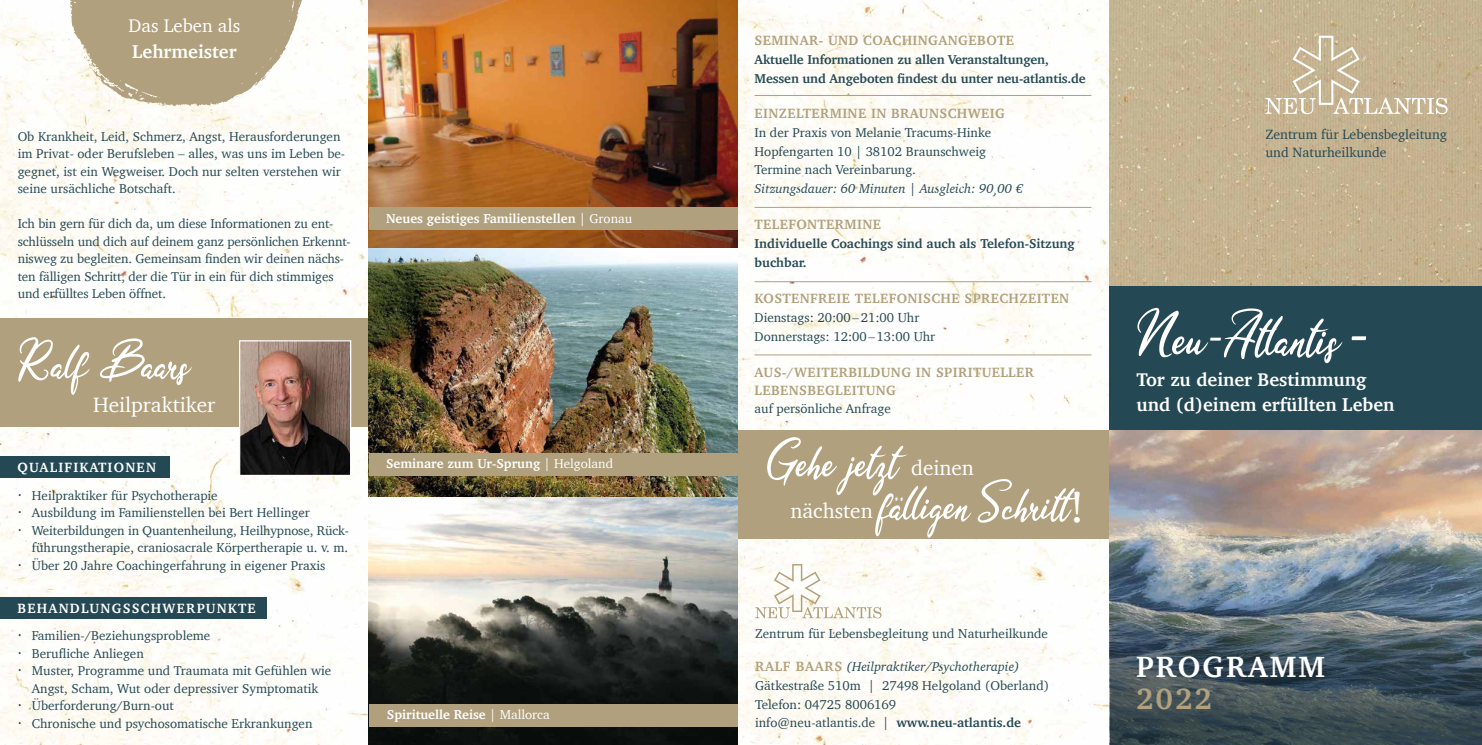
<style>
.page{position:relative;width:1482px;height:745px;background:#fff}
.page>*{position:absolute;margin:0;border:0;box-sizing:border-box;transform-origin:0 0}
.t1{font:62.5px "Olivia Dhorgent";color:#fff}
.t2{font:53.62px "Olivia Dhorgent";color:#fff}
.t3{font:700 30px "Charter";letter-spacing:.07em;color:#fff}
.t4{font:700 30px "Charter";color:#b0a07d}
.t5{font:21.25px "Charter";color:#fff}
.t6{font:700 18.75px/25px "Charter";color:#fff}
.t7{font:18.75px "Charter";color:#fff}
.t8{font:700 13.75px/17.5px "Charter";letter-spacing:.03em;color:#b0a07d}
.t9{font:13.75px/18.8px "Charter";color:#254954}
.t10{font:700 13.75px "Charter";letter-spacing:.09em;color:#fff}
.t11{font:13.12px/17.5px "Charter";color:#254954}
.t12{font:700 13.12px/18.8px "Charter";letter-spacing:-.01em;color:#254954}
.t13{font:700 13.12px "Charter";color:#fff}
.t14{font:italic 13.12px "Charter";color:#254954}
.s1{font-weight:400}
.s2{font-family:"Athelas";font-size:46.25px}
.s3{font-weight:700;font-size:13.75px;color:#b0a07d}
.s4{font-style:italic}
.s5{font-weight:700}
.s6{font-family:"Athelas"}
</style>
<div class="page">
<img style="left:0;top:0;width:1109px;height:744px">
<div style="left:737px;top:429px;width:372px;height:109px;background:#b0a07d"></div>
<img style="left:1109px;top:430px;width:372px;height:142px">
<img style="left:1109px;top:0;width:372px;height:286px">
<div style="left:1109px;top:286px;width:372px;height:144px;background:#254954"></div>
<svg style="left:1265px;top:36px;width:182px;height:78px;background:#caba9c"></svg>
<svg style="left:755px;top:563px;width:126px;height:55px"></svg>
<svg style="left:895px;top:497px;width:8px;height:3px"></svg>
<svg style="left:1109px;top:572px;width:372px;height:172px;background:#4c5e68"></svg>
<div style="left:0;top:318px;width:369px;height:109px;background:#b0a07d"></div>
<img style="left:241px;top:342px;width:108px;height:132px">
<div style="left:239px;top:340px;width:112px;height:136px;border:1px solid #fff"></div>
<div style="left:0;top:456px;width:170px;height:21px;background:#254954"></div>
<div style="left:0;top:596px;width:267px;height:22px;background:#254954"></div>
<div style="left:369px;top:207px;width:368px;height:22px;background:#b0a07d"></div>
<div style="left:369px;top:703px;width:368px;height:23px;background:#b0a07d"></div>
<div style="left:369px;top:452px;width:368px;height:23px;background:#b0a07d"></div>
<svg style="left:69px;top:0;width:235px;height:107px"></svg>
<hr style="left:754px;top:207px;width:337px;height:1px;background:#b0a07d">
<hr style="left:754px;top:95px;width:337px;height:1px;background:#b0a07d">
<hr style="left:754px;top:281px;width:337px;height:1px;background:#b0a07d">
<hr style="left:754px;top:354px;width:337px;height:1px;background:#b0a07d">
<h3 class="t7" style="left:128px;top:9px;width:113px">Das Leben als</h3>
<h3 class="t6" style="left:132px;top:39px;width:106px">Lehrmeister</h3>
<p class="t11" style="left:18px;top:127px;width:329px">Ob Krankheit, Leid, Schmerz, Angst, Herausforderungen im Privat- oder Berufsleben – alles, was uns im Leben be&shy;gegnet, ist ein Wegweiser. Doch nur selten verstehen wir seine ursächliche Botschaft.</p>
<p class="t11" style="left:18px;top:215px;width:334px">Ich bin gern für dich da, um diese Informationen zu ent&shy;schlüsseln und dich auf deinem ganz persönlichen Erkennt&shy;nisweg zu begleiten. Gemeinsam finden wir deinen nächs&shy;ten fälligen Schritt, der die Tür in ein für dich stimmiges und erfülltes Leben öffnet.</p>
<h2 class="t2" style="left:18px;top:336px;width:174px">Ralf Baars</h2>
<h3 class="t5" style="left:93px;top:386px;width:124px">Heilpraktiker</h3>
<p class="t10" style="left:17px;top:455px;width:140px">QUALIFIKATIONEN</p>
<p class="t11" style="left:32px;top:486px;width:318px">Heilpraktiker für Psychotherapie<br>Ausbildung im Familienstellen bei Bert Hellinger Weiterbildungen in Quantenheilung, Heilhypnose, Rück&shy;führungstherapie, craniosacrale Körpertherapie u. v. m.<br>Über 20 Jahre Coachingerfahrung in eigener Praxis</p>
<p class="t10" style="left:17px;top:595px;width:240px">BEHANDLUNGSSCHWERPUNKTE</p>
<p class="t11" style="left:32px;top:626px;width:301px">Familien-/Beziehungsprobleme<br>Berufliche Anliegen<br>Muster, Programme und Traumata mit Gefühlen wie Angst, Scham, Wut oder depressiver Symptomatik Überforderung/Burn-out<br>Chronische und psychosomatische Erkrankungen</p>
<p class="t13" style="left:386px;top:207px;width:248px">Neues geistiges Familienstellen <span class="s1">| Gronau</span></p>
<p class="t13" style="left:386px;top:452px;width:228px">Seminare zum Ur-Sprung <span class="s1">| Helgoland</span></p>
<p class="t13" style="left:387px;top:703px;width:164px">Spirituelle Reise <span class="s1">| Mallorca</span></p>
<p class="t8" style="left:754px;top:32px;width:261px">SEMINAR- UND COACHINGANGEBOTE</p>
<p class="t12" style="left:754px;top:50px;width:333px">Aktuelle Informationen zu allen Veranstaltungen,<br>Messen und Angeboten findest du unter neu-atlantis.de</p>
<p class="t8" style="left:754px;top:104px;width:252px">EINZELTERMINE IN BRAUNSCHWEIG</p>
<p class="t11" style="left:754px;top:123px;width:238px;line-height:18.8px">In der Praxis von Melanie Tracums-Hinke<br>Hopfengarten 10 | 38102 Braunschweig<br>Termine nach Vereinbarung.</p>
<p class="t14" style="left:754px;top:177px;width:270px">Sitzungsdauer: 60 Minuten | Ausgleich: 90,00 €</p>
<p class="t8" style="left:754px;top:215px;width:128px">TELEFONTERMINE</p>
<p class="t12" style="left:754px;top:234px;width:322px">Individuelle Coachings sind auch als Telefon-Sitzung buchbar.</p>
<p class="t8" style="left:754px;top:289px;width:316px">KOSTENFREIE TELEFONISCHE SPRECHZEITEN</p>
<p class="t11" style="left:754px;top:308px;width:182px;line-height:18.8px">Dienstags: 20:00–21:00 Uhr<br>Donnerstags: 12:00–13:00 Uhr</p>
<p class="t8" style="left:754px;top:363px;width:281px">AUS-/WEITERBILDUNG IN SPIRITUELLER<br>LEBENSBEGLEITUNG</p>
<p class="t11" style="left:754px;top:399px;width:138px">auf persönliche Anfrage</p>
<h2 class="t2" style="left:766px;top:435px;width:133px">Gehe jetzt</h2>
<h3 class="t5" style="left:911px;top:449px;width:64px">deinen</h3>
<h2 class="t2" style="left:878px;top:477px;width:205px">falligen Schritt<span class="s2">!</span></h2>
<h3 class="t5" style="left:790px;top:492px;width:84px">nächsten</h3>
<p class="t11" style="left:755px;top:624px;width:294px">Zentrum für Lebensbegleitung und Naturheilkunde</p>
<p class="t11" style="left:755px;top:656px;width:295px;line-height:18.8px"><span class="s3">RALF BAARS</span> <span class="s4">(Heilpraktiker/Psychotherapie)<br></span>Gätkestraße 510m | 27498 Helgoland (Oberland)<br>Telefon: 04725 8006169<br>info@neu-atlantis.de | <span class="s5">www.neu-atlantis.de</span></p>
<p class="t9" style="left:1265px;top:124px;width:183px">Zentrum für Lebensbegleitung und Naturheilkunde</p>
<h1 class="t1" style="left:1136px;top:306px;width:234px">Neu<span class="s2">-</span>Atlantis <span class="s6">-</span></h1>
<h3 class="t6" style="left:1136px;top:366px;width:259px">Tor zu deiner Bestimmung und (d)einem erfüllten Leben</h3>
<h3 class="t3" style="left:1135px;top:640px;width:190px">PROGRAMM</h3>
<h3 class="t4" style="left:1135px;top:672px;width:78px">2022</h3>
</div>
